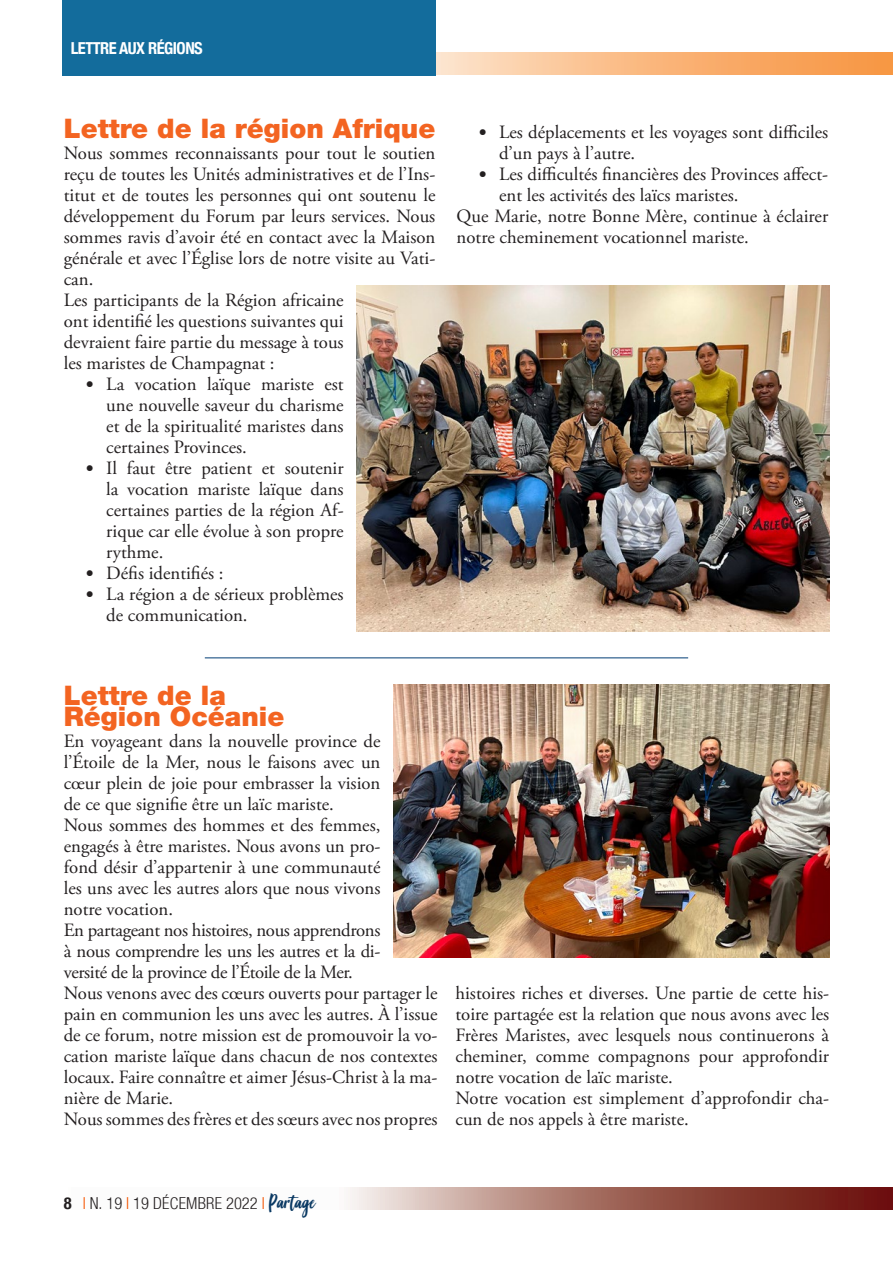
<style>
.page{position:relative;width:893px;height:1263px;background:#fff}
.page>*{position:absolute;margin:0;border:0;box-sizing:border-box;transform-origin:0 0}
.DidacaliaFotos{font:900 27px "Helvetica Neue";color:#f36421}
.t1{font:18.75px/21px "Adobe Garamond Pro";color:#231f20;text-align:justify}
.t2{font:300 condensed 16.5px "Helvetica Neue";letter-spacing:.015em;color:#231f20}
.Testo_normal{font:700 condensed 16.5px "Helvetica Neue";color:#fff}
.Testo_normal-2{font:700 condensed 16.5px "Helvetica Neue";letter-spacing:-.03em;color:#fff}
.s1{font-family:"Calibri"}
.s2{font-weight:700}
.s3{color:#f45706}
.s4{font-family:"Good Vibes";font-weight:400;font-stretch:normal;font-size:22.5px;color:#0a3963}
</style>
<div class="page">
<svg style="left:348px;top:1187px;width:545px;height:22px;background:#a46d64"></svg>
<svg style="left:436px;top:53px;width:457px;height:22px;background:#f9b87f"></svg>
<div style="left:62px;top:0;width:374px;height:75px;background:#136c9c"></div>
<hr style="left:205px;top:657px;width:483px;height:1px;background:#013c75">
<img style="left:393px;top:684px;width:436px;height:273px">
<img style="left:356px;top:285px;width:473px;height:346px">
<p class="Testo_normal-2" style="left:71px;top:34px;width:134px">LETTRE AUX RÉGIONS</p>
<p class="Testo_normal" style="left:78px;top:34px;width:143px">AY MARIST VOCATION</p>
<p class="DidacaliaFotos" style="left:64px;top:112px;width:373px">Lettre de la région Afrique</p>
<p class="t1" style="left:64px;top:143px;width:373px">Nous sommes reconnaissants pour tout le soutien reçu de toutes les Unités administratives et de l’Ins&shy;titut et de toutes les personnes qui ont soutenu le développement du Forum par leurs services. Nous sommes ravis d’avoir été en contact avec la Maison générale et avec l’Église lors de notre visite au Vati&shy;can.</p>
<p class="t1" style="left:64px;top:290px;width:281px">Les participants de la Région africaine ont identifié les questions suivantes qui devraient faire partie du message à tous les maristes de Champagnat :</p>
<p class="t1" style="left:106px;top:374px;width:239px;text-indent:-21px"><span class="s1">•</span> La vocation laïque mariste est une nouvelle saveur du charisme et de la spiritualité maristes dans certaines Provinces.</p>
<p class="t1" style="left:106px;top:458px;width:239px;text-indent:-21px"><span class="s1">•</span> Il faut être patient et soutenir la vocation mariste laïque dans certaines parties de la région Af&shy;rique car elle évolue à son propre rythme.</p>
<p class="t1" style="left:85px;top:563px;width:140px"><span class="s1">•</span> Défis identifiés :</p>
<p class="t1" style="left:106px;top:584px;width:239px;text-indent:-21px"><span class="s1">•</span> La région a de sérieux problèmes de communication.</p>
<p class="t1" style="left:499px;top:122px;width:331px;text-indent:-21px"><span class="s1">•</span> Les déplacements et les voyages sont difficiles d’un pays à l’autre.</p>
<p class="t1" style="left:499px;top:164px;width:331px;text-indent:-21px"><span class="s1">•</span> Les difficultés financières des Provinces affect&shy;ent les activités des laïcs maristes.</p>
<p class="t1" style="left:457px;top:206px;width:373px">Que Marie, notre Bonne Mère, continue à éclairer notre cheminement vocationnel mariste.</p>
<p class="DidacaliaFotos" style="left:64px;top:679px;width:164px">Lettre de la</p>
<p class="DidacaliaFotos" style="left:64px;top:700px;width:222px">Région Océanie</p>
<p class="t1" style="left:64px;top:731px;width:318px">En voyageant dans la nouvelle province de l’Étoile de la Mer, nous le faisons avec un cœur plein de joie pour embrasser la vision de ce que signifie être un laïc mariste.</p>
<p class="t1" style="left:64px;top:815px;width:318px">Nous sommes des hommes et des femmes, engagés à être maristes. Nous avons un pro&shy;fond désir d’appartenir à une communauté les uns avec les autres alors que nous vivons notre vocation.</p>
<p class="t1" style="left:64px;top:920px;width:318px">En partageant nos histoires, nous apprendrons à nous comprendre les uns les autres et la di&shy;versité de la province de l’Étoile de la Mer.</p>
<p class="t1" style="left:64px;top:983px;width:375px">Nous venons avec des cœurs ouverts pour partager le pain en communion les uns avec les autres. À l’issue de ce forum, notre mission est de promouvoir la vo&shy;cation mariste laïque dans chacun de nos contextes locaux. Faire connaître et aimer Jésus-Christ à la ma&shy;nière de Marie.</p>
<p class="t1" style="left:64px;top:1109px;width:375px">Nous sommes des frères et des sœurs avec nos propres</p>
<p class="t1" style="left:455px;top:983px;width:375px">histoires riches et diverses. Une partie de cette his&shy;toire partagée est la relation que nous avons avec les Frères Maristes, avec lesquels nous continuerons à cheminer, comme compagnons pour approfondir notre vocation de laïc mariste.</p>
<p class="t1" style="left:455px;top:1088px;width:375px">Notre vocation est simplement d’approfondir cha&shy;cun de nos appels à être mariste.</p>
<p class="t2" style="left:64px;top:1194px;width:253px"><span class="s2">8</span> <span class="s3">I</span> N. 19 <span class="s3">I</span> 19 DÉCEMBRE 2022 <span class="s3">I</span> <span class="s4">Partage</span></p>
</div>
